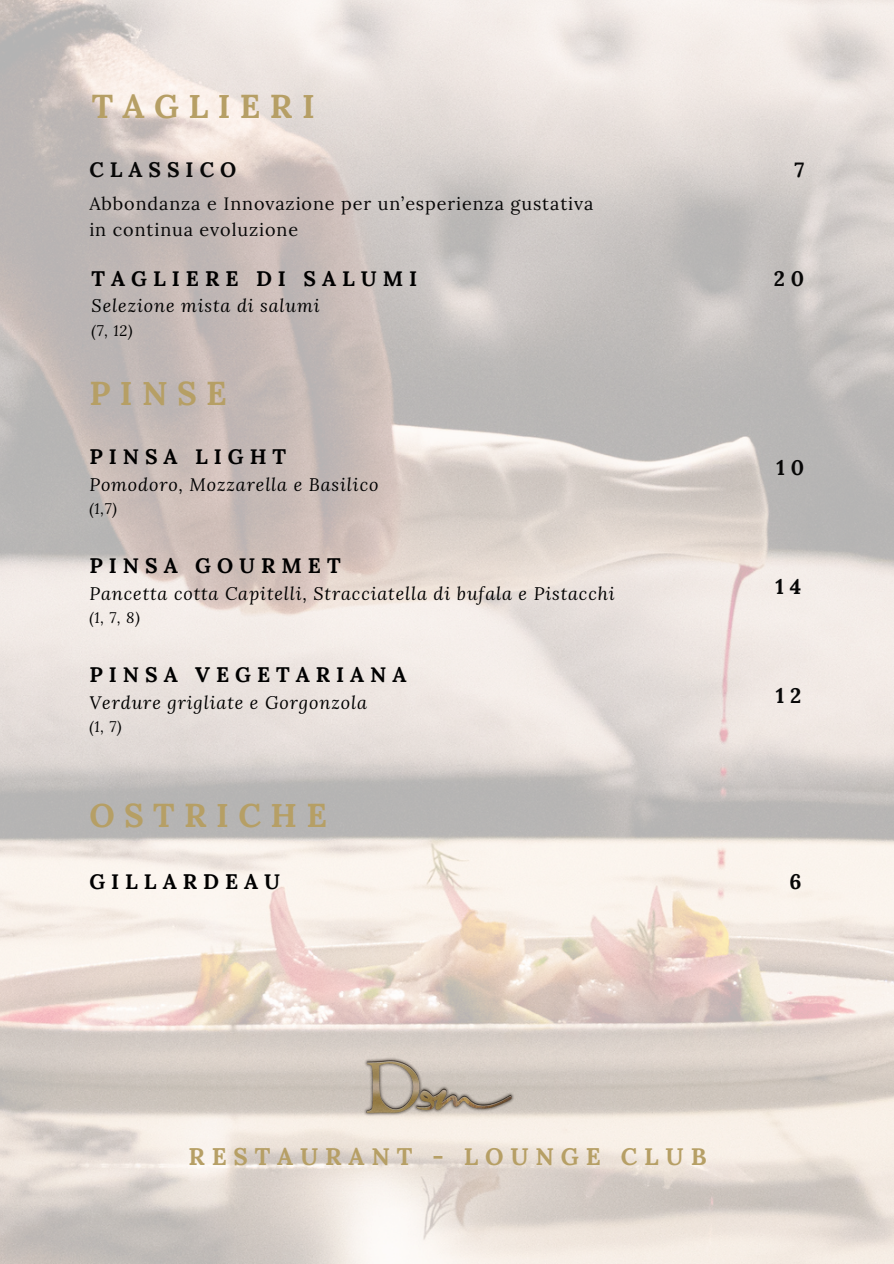
<style>
.page{position:relative;width:894px;height:1264px;background:#fff}
.page>*{position:absolute;margin:0;border:0;box-sizing:border-box;transform-origin:0 0}
.t1{font:700 33px "Lora";letter-spacing:.285em;color:#b69f65}
.t2{font:700 24px "Lora";letter-spacing:.285em;color:#b69f65}
.t3{font:700 21px "Lora";letter-spacing:.285em;color:#000}
.t4{font:700 21px "Lora";letter-spacing:.285em;color:#070707}
.t5{font:italic 18px "Lora";letter-spacing:.05em;color:#000}
.t6{font:18px "Lora";letter-spacing:.05em;color:#070707}
.t7{font:italic 15px "Lora";color:#000}
</style>
<div class="page">
<img style="left:0;top:0;width:893px;height:1263px">
<p class="t1" style="left:92px;top:84px;width:224px">TAGLIERI</p>
<p class="t4" style="left:89px;top:156px;width:148px">CLASSICO</p>
<p class="t4" style="left:794px;top:156px;width:11px">7</p>
<h1 class="t6" style="left:89px;top:192px;width:505px">Abbondanza e Innovazione per un’esperienza gustativa</h1>
<h3 class="t6" style="left:89px;top:218px;width:210px">in continua evoluzione</h3>
<p class="t3" style="left:92px;top:264px;width:327px">TAGLIERE DI SALUMI</p>
<p class="t4" style="left:773px;top:264px;width:32px">2 0</p>
<h3 class="t5" style="left:92px;top:294px;width:229px">Selezione mista di salumi</h3>
<p class="t7" style="left:92px;top:320px;width:42px">(7, 12)</p>
<h1 class="t1" style="left:89px;top:371px;width:139px">PINSE</h1>
<p class="t3" style="left:89px;top:443px;width:198px">PINSA LIGHT</p>
<h3 class="t5" style="left:89px;top:472px;width:290px">Pomodoro, Mozzarella e Basilico</h3>
<p class="t7" style="left:89px;top:499px;width:29px">(1,7)</p>
<p class="t3" style="left:89px;top:551px;width:253px">PINSA GOURMET</p>
<p class="t5" style="left:89px;top:581px;width:527px">Pancetta cotta Capitelli, Stracciatella di bufala e Pistacchi</p>
<h3 class="t7" style="left:89px;top:608px;width:52px">(1, 7, 8)</h3>
<p class="t3" style="left:89px;top:660px;width:318px">PINSA VEGETARIANA</p>
<h3 class="t5" style="left:89px;top:690px;width:279px">Verdure grigliate e Gorgonzola</h3>
<p class="t7" style="left:89px;top:717px;width:34px">(1, 7)</p>
<h3 class="t1" style="left:89px;top:794px;width:239px">OSTRICHE</h3>
<p class="t4" style="left:776px;top:453px;width:29px">1 0</p>
<p class="t4" style="left:775px;top:573px;width:27px">1 4</p>
<p class="t4" style="left:775px;top:682px;width:27px">1 2</p>
<p class="t3" style="left:89px;top:867px;width:192px">GILLARDEAU</p>
<p class="t4" style="left:789px;top:867px;width:14px">6</p>
<h1 class="t2" style="left:188px;top:1140px;width:519px">RESTAURANT - LOUNGE CLUB</h1>
</div>
